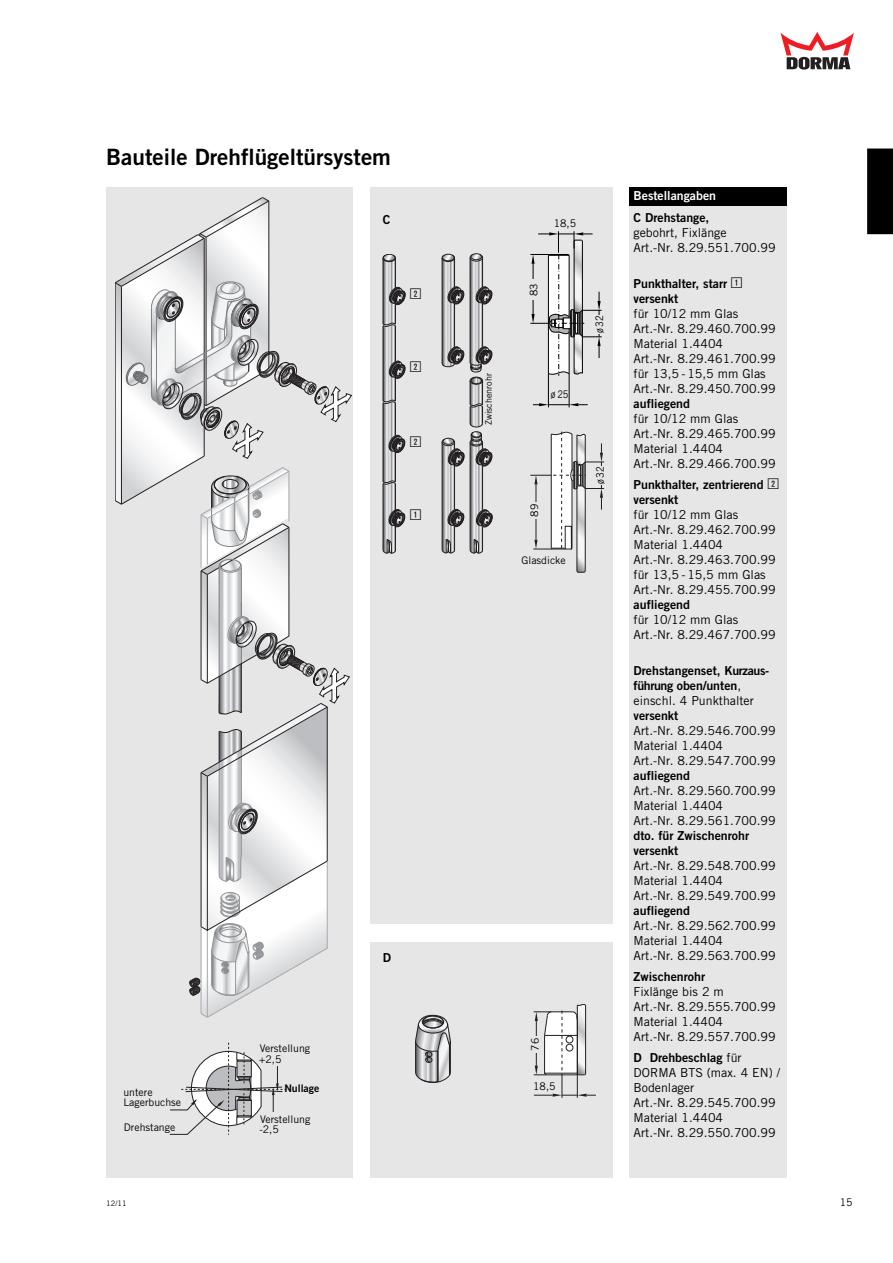
<style>
.page{position:relative;width:893px;height:1263px;background:#fff}
.page>*{position:absolute;margin:0;border:0;box-sizing:border-box;transform-origin:0 0}
.t1{font:22.5px "Trade Gothic Bold Two";color:#000}
.t2{font:15px "Katalogziffern Positiv BQ";color:#000}
.t3{font:12.3px/15px "Trade Gothic";color:#000}
.t4{font:12.3px/15px "Trade Gothic Bold Two";color:#000}
.t5{font:12.3px "Trade Gothic Bold Two";color:#fff}
.t6{font:10.5px/10.4px "Trade Gothic";color:#000}
.t7{font:10.5px "Trade Gothic Bold Two";color:#000}
.t8{font:10.5px "Trade Gothic";color:#000;scale:.9 1}
.t9{font:10.5px "Trade Gothic";color:#000;scale:.88 1}
.t10{font:9px "Trade Gothic";color:#000}
.t11{font:7.5px "Trade Gothic";color:#000}
.s1{font-family:"Katalogziffern Positiv BQ";font-size:15px}
.s2{font-family:"Trade Gothic"}
</style>
<div class="page">
<div style="left:867px;top:149px;width:26px;height:85px;background:#000"></div>
<div style="left:106px;top:187px;width:247px;height:991px;background:#e6e6e6"></div>
<div style="left:370px;top:187px;width:242px;height:991px;background:#e6e6e6"></div>
<svg style="left:115px;top:197px;width:237px;height:821px"></svg>
<div style="left:629px;top:187px;width:158px;height:990px;background:#e6e6e6"></div>
<div style="left:629px;top:187px;width:158px;height:19px;background:#000"></div>
<div style="left:367px;top:924px;width:247px;height:17px;background:#fff"></div>
<svg style="left:383px;top:254px;width:22px;height:299px"></svg>
<hr style="left:395px;top:483px;width:1px;height:68px;background:#231f20">
<div style="left:470px;top:377px;width:13px;height:7px;border:1px solid #231f20;border-radius:50%"></div>
<svg style="left:442px;top:254px;width:22px;height:113px"></svg>
<svg style="left:470px;top:254px;width:22px;height:118px"></svg>
<svg style="left:442px;top:378px;width:50px;height:175px"></svg>
<svg style="left:530px;top:231px;width:72px;height:177px"></svg>
<svg style="left:530px;top:432px;width:74px;height:141px"></svg>
<svg style="left:534px;top:1004px;width:62px;height:94px"></svg>
<div style="left:566px;top:1036px;width:7px;height:7px;border:1px solid #231f20;border-radius:50%"></div>
<div style="left:566px;top:1044px;width:7px;height:7px;border:1px solid #231f20;border-radius:50%"></div>
<svg style="left:415px;top:1015px;width:36px;height:68px"></svg>
<div style="left:530px;top:280px;width:10px;height:20px;background:#e6e6e6"></div>
<div style="left:531px;top:502px;width:10px;height:17px;background:#e6e6e6"></div>
<div style="left:531px;top:1036px;width:10px;height:16px;background:#e6e6e6"></div>
<div style="left:596px;top:466px;width:13px;height:19px;background:#e6e6e6"></div>
<div style="left:596px;top:315px;width:13px;height:19px;background:#e6e6e6"></div>
<svg style="left:780px;top:32px;width:74px;height:38px"></svg>
<svg style="left:170px;top:1043px;width:117px;height:92px"></svg>
<h1 class="t1" style="left:106px;top:149px;width:286px">Bauteile Drehflügeltürsystem</h1>
<p class="t4" style="left:383px;top:213px;width:9px">C</p>
<p class="t2" style="left:410px;top:285px;width:13px">2</p>
<p class="t2" style="left:410px;top:358px;width:13px">2</p>
<p class="t2" style="left:410px;top:433px;width:13px">2</p>
<p class="t2" style="left:410px;top:506px;width:13px">1</p>
<p class="t6" style="left:259px;top:1044px;width:53px">Verstellung +2,5</p>
<p class="t7" style="left:284px;top:1085px;width:37px">Nullage</p>
<p class="t6" style="left:123px;top:1088px;width:59px">untere<br>Lagerbuchse</p>
<p class="t6" style="left:124px;top:1123px;width:53px">Drehstange</p>
<p class="t6" style="left:259px;top:1115px;width:52px">Verstellung -2,5</p>
<p class="t4" style="left:383px;top:951px;width:10px">D</p>
<p class="t10" style="left:485px;top:425px;width:54px;rotate:-90deg">Zwischenrohr</p>
<p class="t6" style="left:554px;top:219px;width:24px">18,5</p>
<p class="t6" style="left:529px;top:296px;width:14px;rotate:-90deg">83</p>
<p class="t8" style="left:596px;top:333px;width:22px;rotate:-90deg">ø32</p>
<p class="t9" style="left:551px;top:391px;width:22px">ø25</p>
<p class="t6" style="left:530px;top:516px;width:14px;rotate:-90deg">89</p>
<p class="t6" style="left:521px;top:556px;width:46px">Glasdicke</p>
<p class="t8" style="left:596px;top:484px;width:22px;rotate:-90deg">ø32</p>
<p class="t6" style="left:531px;top:1050px;width:14px;rotate:-90deg">76</p>
<p class="t6" style="left:533px;top:1082px;width:24px">18,5</p>
<p class="t5" style="left:634px;top:191px;width:84px">Bestellangaben</p>
<p class="t4" style="left:634px;top:211px;width:77px">C Drehstange,</p>
<p class="t3" style="left:634px;top:226px;width:144px">gebohrt, Fixlänge<br>Art.-Nr. 8.29.551.700.99</p>
<p class="t4" style="left:634px;top:277px;width:110px">Punkthalter, starr <span class="s1">1 </span>versenkt</p>
<p class="t3" style="left:634px;top:307px;width:144px">für 10/12 mm Glas<br>Art.-Nr. 8.29.460.700.99<br>Material 1.4404<br>Art.-Nr. 8.29.461.700.99 für 13,5 -15,5 mm Glas<br>Art.-Nr. 8.29.450.700.99</p>
<p class="t4" style="left:634px;top:397px;width:58px">aufliegend</p>
<p class="t3" style="left:634px;top:412px;width:144px">für 10/12 mm Glas<br>Art.-Nr. 8.29.465.700.99<br>Material 1.4404<br>Art.-Nr. 8.29.466.700.99</p>
<p class="t4" style="left:634px;top:478px;width:147px">Punkthalter, zentrierend <span class="s1">2 </span>versenkt</p>
<p class="t3" style="left:634px;top:508px;width:144px">für 10/12 mm Glas<br>Art.-Nr. 8.29.462.700.99<br>Material 1.4404<br>Art.-Nr. 8.29.463.700.99 für 13,5 -15,5 mm Glas<br>Art.-Nr. 8.29.455.700.99</p>
<p class="t4" style="left:634px;top:598px;width:58px">aufliegend</p>
<p class="t3" style="left:634px;top:613px;width:144px">für 10/12 mm Glas<br>Art.-Nr. 8.29.467.700.99</p>
<p class="t4" style="left:634px;top:664px;width:137px">Drehstangenset, Kurzaus&shy;führung oben/unten<span class="s2">,</span></p>
<p class="t3" style="left:634px;top:694px;width:122px">einschl. 4 Punkthalter</p>
<p class="t4" style="left:634px;top:709px;width:46px">versenkt</p>
<p class="t3" style="left:634px;top:724px;width:144px">Art.-Nr. 8.29.546.700.99<br>Material 1.4404<br>Art.-Nr. 8.29.547.700.99</p>
<p class="t4" style="left:634px;top:769px;width:58px">aufliegend</p>
<p class="t3" style="left:634px;top:784px;width:144px">Art.-Nr. 8.29.560.700.99<br>Material 1.4404<br>Art.-Nr. 8.29.561.700.99</p>
<p class="t4" style="left:634px;top:829px;width:117px">dto. für Zwischenrohr versenkt</p>
<p class="t3" style="left:634px;top:859px;width:144px">Art.-Nr. 8.29.548.700.99<br>Material 1.4404<br>Art.-Nr. 8.29.549.700.99</p>
<p class="t4" style="left:634px;top:904px;width:58px">aufliegend</p>
<p class="t3" style="left:634px;top:919px;width:144px">Art.-Nr. 8.29.562.700.99<br>Material 1.4404<br>Art.-Nr. 8.29.563.700.99</p>
<p class="t4" style="left:634px;top:970px;width:73px">Zwischenrohr</p>
<p class="t3" style="left:634px;top:985px;width:144px">Fixlänge bis 2 m<br>Art.-Nr. 8.29.555.700.99<br>Material 1.4404<br>Art.-Nr. 8.29.557.700.99</p>
<p class="t4" style="left:634px;top:1051px;width:110px">D Drehbeschlag <span class="s2">für</span></p>
<p class="t3" style="left:634px;top:1066px;width:148px">DORMA BTS (max. 4 EN) /<br>Bodenlager<br>Art.-Nr. 8.29.545.700.99<br>Material 1.4404<br>Art.-Nr. 8.29.550.700.99</p>
<p class="t11" style="left:106px;top:1201px;width:22px">12/11</p>
<p class="t6" style="left:840px;top:1198px;width:14px">15</p>
</div>
